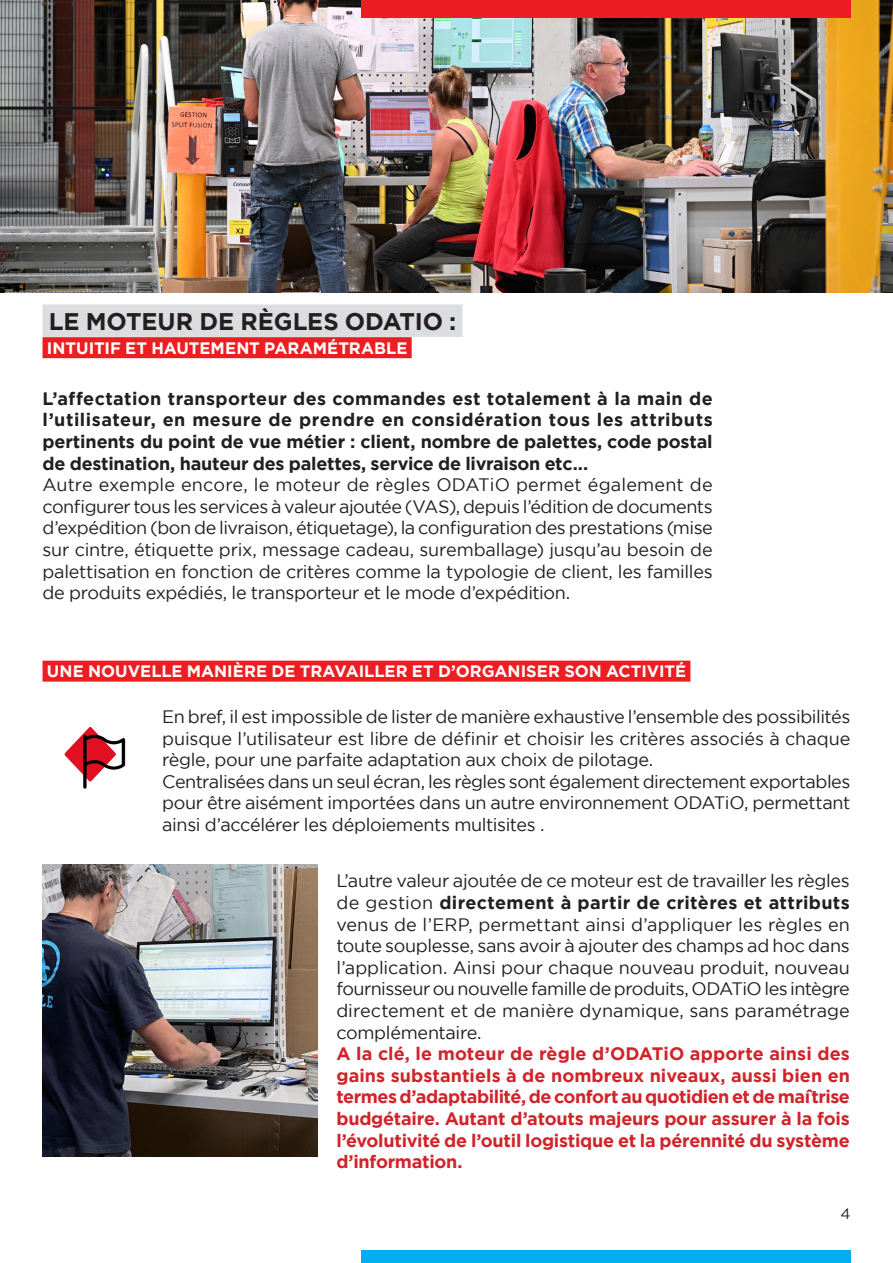
<style>
.page{position:relative;width:893px;height:1263px;background:#fff}
.page>*{position:absolute;margin:0;border:0;box-sizing:border-box;transform-origin:0 0}
.t1{font:700 24px "Gotham";letter-spacing:-.005em;color:#231f20}
.t2{font:18px/21.6px "Gotham";letter-spacing:-.02em;color:#231f20;text-align:justify}
.t3{font:700 18px/21.6px "Gotham";letter-spacing:-.015em;color:#d1232a;text-align:justify}
.t4{font:700 18px/21.6px "Gotham";letter-spacing:-.015em;color:#231f20;text-align:justify}
.t5{font:700 16.5px "Gotham";color:#fff}
.t6{font:15px "Gotham";color:#231f20}
.s1{font-weight:700}
</style>
<div class="page">
<img style="left:0;top:0;width:893px;height:292px">
<div style="left:361px;top:0;width:489px;height:17px;background:#ee1d23"></div>
<div style="left:361px;top:1250px;width:489px;height:13px;background:#00aeef"></div>
<div style="left:43px;top:304px;width:420px;height:33px;background:#dcdddf"></div>
<div style="left:43px;top:337px;width:369px;height:21px;background:#ee1d23"></div>
<div style="left:43px;top:661px;width:647px;height:21px;background:#ee1d23"></div>
<img style="left:43px;top:864px;width:275px;height:293px">
<img style="left:65px;top:727px;width:61px;height:62px">
<p class="t1" style="left:49px;top:307px;width:409px">LE MOTEUR DE RÈGLES ODATIO :</p>
<p class="t5" style="left:47px;top:338px;width:362px">INTUITIF ET HAUTEMENT PARAMÉTRABLE</p>
<p class="t4" style="left:43px;top:387px;width:672px">L’affectation transporteur des commandes est totalement à la main de l’utilisateur, en mesure de prendre en considération tous les attributs pertinents du point de vue métier : client, nombre de palettes, code postal de destination, hauteur des palettes, service de livraison etc...</p>
<p class="t2" style="left:43px;top:474px;width:672px">Autre exemple encore, le moteur de règles ODATiO permet également de configurer tous les services à valeur ajoutée (VAS), depuis l’édition de documents d’expédition (bon de livraison, étiquetage), la configuration des prestations (mise sur cintre, étiquette prix, message cadeau, suremballage) jusqu’au besoin de palettisation en fonction de critères comme la typologie de client, les familles de produits expédiés, le transporteur et le mode d’expédition.</p>
<p class="t5" style="left:47px;top:662px;width:641px">UNE NOUVELLE MANIÈRE DE TRAVAILLER ET D’ORGANISER SON ACTIVITÉ</p>
<p class="t2" style="left:162px;top:705px;width:690px">En bref, il est impossible de lister de manière exhaustive l’ensemble des possibilités</p>
<p class="t2" style="left:162px;top:727px;width:690px">puisque l’utilisateur est libre de définir et choisir les critères associés à chaque règle, pour une parfaite adaptation aux choix de pilotage.</p>
<p class="t2" style="left:162px;top:770px;width:690px">Centralisées dans un seul écran, les règles sont également directement exportables</p>
<p class="t2" style="left:162px;top:792px;width:690px">pour être aisément importées dans un autre environnement ODATiO, permettant ainsi d’accélérer les déploiements multisites .</p>
<p class="t2" style="left:336px;top:870px;width:515px">L’autre valeur ajoutée de ce moteur est de travailler les règles de gestion <span class="s1">directement à partir de critères et attributs </span>venus de l’ERP, permettant ainsi d’appliquer les règles en toute souplesse, sans avoir à ajouter des champs ad hoc dans l’application. Ainsi pour chaque nouveau produit, nouveau fournisseur ou nouvelle famille de produits, ODATiO les intègre directement et de manière dynamique, sans paramétrage complémentaire.</p>
<p class="t3" style="left:336px;top:1042px;width:515px">A la clé, le moteur de règle d’ODATiO apporte ainsi des gains substantiels à de nombreux niveaux, aussi bien en termes d’adaptabilité, de confort au quotidien et de maîtrise budgétaire. Autant d’atouts majeurs pour assurer à la fois l’évolutivité de l’outil logistique et la pérennité du système d’information.</p>
<p class="t6" style="left:840px;top:1205px;width:12px">4</p>
</div>
